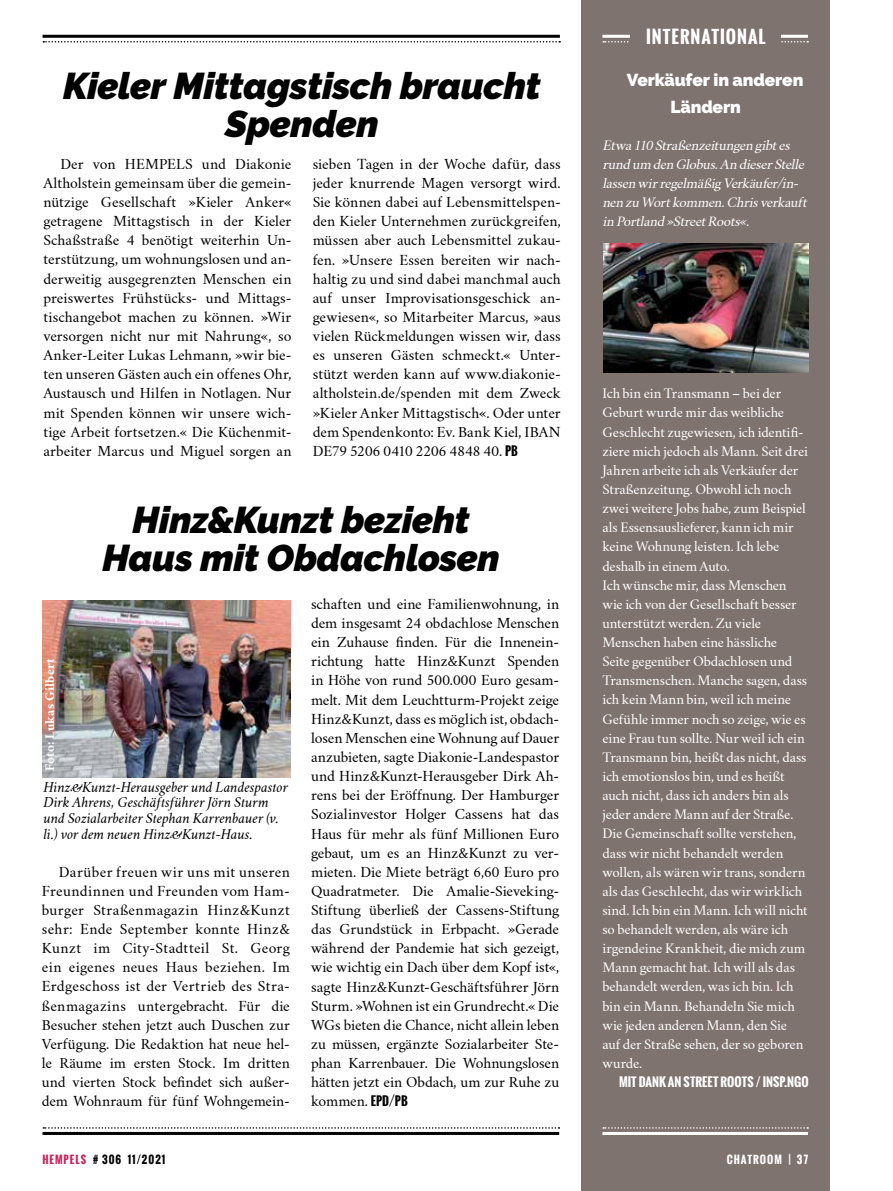
<style>
.page{position:relative;width:893px;height:1191px;background:#fff}
.page>*{position:absolute;margin:0;border:0;box-sizing:border-box;transform-origin:0 0}
.t1{font:italic 900 37.05px/37.8px "Raleway";letter-spacing:-.01em;color:#000;text-align:center}
.t2{font:900 17.25px/26.2px "Raleway";letter-spacing:-.005em;color:#fff}
.t3{font:700 17.25px "Oswald";letter-spacing:.065em;color:#fff}
.t4{font:13.5px/19.2px "Crimson Text";letter-spacing:-.005em;color:#000;text-align:justify}
.t5{font:italic 13.5px/15.8px "Crimson Text";letter-spacing:-.005em;color:#000}
.t6{font:12.75px/19.2px "Crimson Text";letter-spacing:-.01em;color:#fff}
.t7{font:italic 12.75px/19.2px "Crimson Text";color:#fff}
.t8{font:700 12px "Oswald";letter-spacing:.005em;color:#fff}
.t9{font:700 12px "Crimson Text";letter-spacing:.015em;color:#fff}
.t10{font:700 10.5px "Oswald";letter-spacing:.1em;color:#000}
.t11{font:700 10.5px "Oswald";letter-spacing:.095em;color:#fff}
.s1{font-family:"Oswald";font-weight:700;font-size:12px}
.s2{color:#c82258}
</style>
<div class="page">
<div style="left:581px;top:0;width:248px;height:1191px;background:#7f7370"></div>
<div style="left:581px;top:70px;width:249px;height:1047px;background:#7f7370"></div>
<img style="left:603px;top:243px;width:206px;height:129px">
<hr style="left:43px;top:1132px;width:516px;height:3px;background:#000">
<svg style="left:43px;top:1127px;width:516px;height:1px"></svg>
<hr style="left:43px;top:35px;width:517px;height:3px;background:#000">
<svg style="left:43px;top:41px;width:517px;height:2px"></svg>
<hr style="left:602px;top:35px;width:206px;height:3px;background:#fff">
<svg style="left:603px;top:41px;width:205px;height:2px"></svg>
<div style="left:630px;top:23px;width:151px;height:26px;background:#7f7370"></div>
<hr style="left:602px;top:1132px;width:206px;height:3px;background:#fff">
<svg style="left:603px;top:1127px;width:205px;height:1px"></svg>
<img style="left:42px;top:601px;width:249px;height:176px">
<h1 class="t1" style="left:63px;top:67px;width:479px">Kieler Mittagstisch braucht<br>Spenden</h1>
<p class="t4" style="left:43px;top:154px;width:250px;text-indent:17px">Der von HEMPELS und Diakonie Altholstein gemeinsam über die gemein&shy;nützige Gesellschaft »Kieler Anker« getragene Mittagstisch in der Kieler Schaßstraße 4 benötigt weiterhin Un&shy;terstützung, um wohnungslosen und an&shy;derweitig ausgegrenzten Menschen ein preiswertes Frühstücks- und Mittags&shy;tischangebot machen zu können. »Wir versorgen nicht nur mit Nahrung«, so Anker-Leiter Lukas Lehmann, »wir bie&shy;ten unseren Gästen auch ein offenes Ohr, Austausch und Hilfen in Notlagen. Nur mit Spenden können wir unsere wich&shy;tige Arbeit fortsetzen.« Die Küchenmit&shy;arbeiter Marcus und Miguel sorgen an</p>
<p class="t4" style="left:313px;top:154px;width:250px">sieben Tagen in der Woche dafür, dass jeder knurrende Magen versorgt wird.<br>Sie können dabei auf Lebensmittelspen&shy;den Kieler Unternehmen zurückgreifen, müssen aber auch Lebensmittel zukau&shy;fen. »Unsere Essen bereiten wir nach&shy;haltig zu und sind dabei manchmal auch auf unser Improvisationsgeschick an&shy;gewiesen«, so Mitarbeiter Marcus, »aus vielen Rückmeldungen wissen wir, dass es unseren Gästen schmeckt.« Unter&shy;stützt werden kann auf www.diakonie&shy;altholstein.de/spenden mit dem Zweck »Kieler Anker Mittagstisch«. Oder unter dem Spendenkonto: Ev. Bank Kiel, IBAN DE79 5206 0410 2206 4848 40. <span class="s1">PB</span></p>
<h1 class="t1" style="left:102px;top:501px;width:399px">Hinz&amp;Kunzt bezieht<br>Haus mit Obdachlosen</h1>
<p class="t9" style="left:43px;top:771px;width:115px;rotate:-90deg">Foto: Lukas Gilbert</p>
<p class="t5" style="left:43px;top:779px;width:246px">Hinz&amp;Kunzt-Herausgeber und Landespastor Dirk Ahrens, Geschäftsführer Jörn Sturm und Sozialarbeiter Stephan Karrenbauer (v. li.) vor dem neuen Hinz&amp;Kunzt-Haus.</p>
<p class="t4" style="left:42px;top:862px;width:250px;text-indent:17px">Darüber freuen wir uns mit unseren Freundinnen und Freunden vom Ham&shy;burger Straßenmagazin Hinz&amp;Kunzt sehr: Ende September konnte Hinz&amp; Kunzt im City-Stadtteil St. Georg ein eigenes neues Haus beziehen. Im Erdgeschoss ist der Vertrieb des Stra&shy;ßenmagazins untergebracht. Für die Besucher stehen jetzt auch Duschen zur Verfügung. Die Redaktion hat neue hel&shy;le Räume im ersten Stock. Im dritten und vierten Stock befindet sich außer&shy;dem Wohnraum für fünf Wohngemein-</p>
<p class="t4" style="left:311px;top:594px;width:250px">schaften und eine Familienwohnung, in dem insgesamt 24 obdachlose Menschen ein Zuhause finden. Für die Innenein&shy;richtung hatte Hinz&amp;Kunzt Spenden in Höhe von rund 500.000 Euro gesam&shy;melt. Mit dem Leuchtturm-Projekt zeige Hinz&amp;Kunzt, dass es möglich ist, obdach&shy;losen Menschen eine Wohnung auf Dauer anzubieten, sagte Diakonie-Landespastor und Hinz&amp;Kunzt-Herausgeber Dirk Ah&shy;rens bei der Eröffnung. Der Hamburger Sozialinvestor Holger Cassens hat das Haus für mehr als fünf Millionen Euro gebaut, um es an Hinz&amp;Kunzt zu ver&shy;mieten. Die Miete beträgt 6,60 Euro pro Quadratmeter. Die Amalie-Sieveking-Stiftung überließ der Cassens-Stiftung das Grundstück in Erbpacht. »Gerade während der Pandemie hat sich gezeigt, wie wichtig ein Dach über dem Kopf ist«, sagte Hinz&amp;Kunzt-Geschäftsführer Jörn Sturm. »Wohnen ist ein Grundrecht.« Die WGs bieten die Chance, nicht allein leben zu müssen, ergänzte Sozialarbeiter Ste&shy;phan Karrenbauer. Die Wohnungslosen hätten jetzt ein Obdach, um zur Ruhe zu kommen. <span class="s1">EPD</span>/<span class="s1">PB</span></p>
<p class="t3" style="left:646px;top:23px;width:121px">INTERNATIONAL</p>
<p class="t2" style="left:670px;top:67px;width:134px;text-indent:-44px">Verkäufer in anderen<br>Ländern</p>
<p class="t7" style="left:602px;top:135px;width:209px">Etwa110 Straßenzeitungen gibtes rund um den Globus.An dieserStelle lassen wirregelmäßigVerkäufer/in&shy;nen zu Wortkommen.Chrisverkauft in Portland »StreetRoots«.</p>
<p class="t6" style="left:602px;top:384px;width:207px">Ich bin ein Transmann – bei der<br>Geburt wurde mir das weibliche<br>Geschlecht zugewiesen, ich identifi&shy;ziere mich jedoch als Mann. Seit drei<br>Jahren arbeite ich als Verkäufer der<br>Straßenzeitung. Obwohl ich noch zwei weitere Jobs habe, zum Beispiel als Essensauslieferer, kann ich mir keine Wohnung leisten. Ich lebe deshalb in einem Auto.<br>Ich wünsche mir, dass Menschen wie ich von der Gesellschaft besser unterstützt werden. Zu viele<br>Menschen haben eine hässliche<br>Seite gegenüber Obdachlosen und<br>Transmenschen. Manche sagen, dass ich kein Mann bin, weil ich meine<br>Gefühle immer noch so zeige, wie es eine Frau tun sollte. Nur weil ich ein<br>Transmann bin, heißt das nicht, dass ich emotionslos bin, und es heißt auch nicht, dass ich anders bin als jeder andere Mann auf der Straße.<br>Die Gemeinschaft sollte verstehen, dass wir nicht behandelt werden wollen, als wären wir trans, sondern als das Geschlecht, das wir wirklich sind. Ich bin ein Mann. Ich will nicht so behandelt werden, als wäre ich irgendeine Krankheit, die mich zum<br>Mann gemacht hat. Ich will als das behandelt werden, was ich bin. Ich bin ein Mann. Behandeln Sie mich wie jeden anderen Mann, den Sie auf der Straße sehen, der so geboren wurde.</p>
<p class="t8" style="left:619px;top:1073px;width:191px">MIT DANK AN STREET ROOTS / INSP.NGO</p>
<p class="t10" style="left:43px;top:1151px;width:124px"><span class="s2">HEMPELS</span> # 306 11/2021</p>
<p class="t11" style="left:727px;top:1151px;width:83px">CHATROOM | 37</p>
</div>
